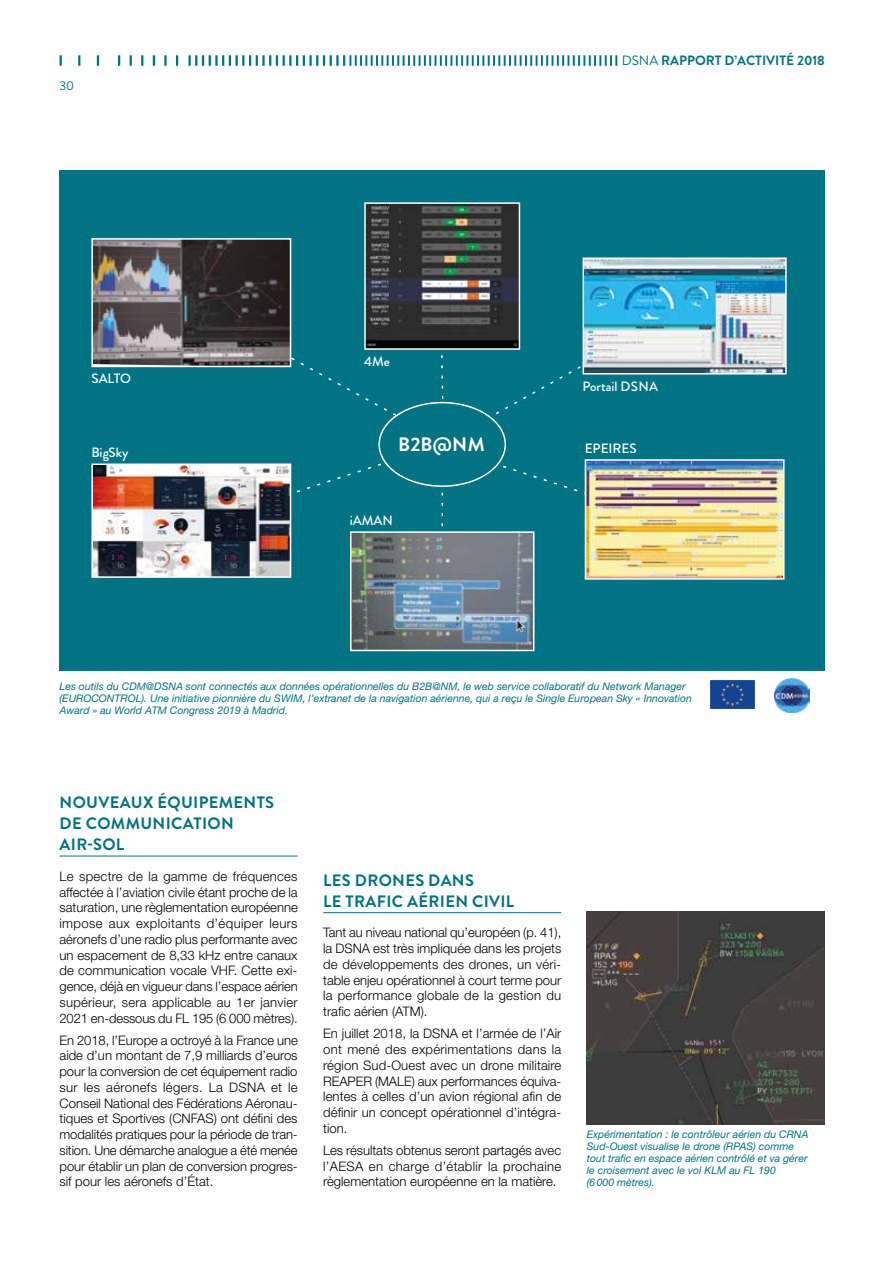
<style>
.page{position:relative;width:893px;height:1263px;background:#fff}
.page>*{position:absolute;margin:0;border:0;box-sizing:border-box;transform-origin:0 0}
.t1{font:700 19.5px "Brandon Grotesque";color:#fff}
.t2{font:700 16.5px/21px "Brandon Grotesque";letter-spacing:.02em;color:#007484}
.t3{font:500 13.5px "Brandon Grotesque";color:#fff}
.t4{font:700 13.5px "Brandon Grotesque";color:#007484}
.t5{font:300 13.2px/15.8px "Helvetica Neue LT Std";color:#000;text-align:justify}
.t6{font:12.75px "Brandon Grotesque";color:#007484}
.t7{font:italic 10.5px/12px "Helvetica Neue LT Std";color:#007484}
.s1{font-weight:400}
</style>
<div class="page">
<svg style="left:118px;top:55px;width:2px;height:11px"></svg>
<svg style="left:97px;top:55px;width:2px;height:11px"></svg>
<svg style="left:78px;top:55px;width:2px;height:11px"></svg>
<svg style="left:60px;top:55px;width:2px;height:11px"></svg>
<svg style="left:164px;top:55px;width:3px;height:11px"></svg>
<svg style="left:176px;top:55px;width:2px;height:11px"></svg>
<svg style="left:153px;top:55px;width:2px;height:11px"></svg>
<svg style="left:141px;top:55px;width:2px;height:11px"></svg>
<svg style="left:130px;top:55px;width:2px;height:11px"></svg>
<svg style="left:188px;top:55px;width:429px;height:11px"></svg>
<hr style="left:60px;top:856px;width:238px;height:1px;background:#007484">
<hr style="left:323px;top:912px;width:238px;height:1px;background:#007484">
<img style="left:587px;top:912px;width:238px;height:212px">
<div style="left:60px;top:170px;width:765px;height:500px;background:#007484"></div>
<img style="left:711px;top:680px;width:44px;height:28px">
<img style="left:774px;top:678px;width:35px;height:35px">
<img style="left:353px;top:608px;width:178px;height:40px">
<div style="left:350px;top:531px;width:184px;height:120px;border:2px solid #fff"></div>
<img style="left:367px;top:205px;width:150px;height:96px">
<div style="left:364px;top:202px;width:156px;height:148px;border:2px solid #fff"></div>
<svg style="left:183px;top:301px;width:508px;height:307px"></svg>
<img style="left:586px;top:260px;width:198px;height:111px">
<div style="left:583px;top:257px;width:204px;height:117px;border:2px solid #fff"></div>
<img style="left:588px;top:462px;width:193px;height:115px">
<div style="left:585px;top:459px;width:199px;height:121px;border:2px solid #fff"></div>
<img style="left:94px;top:466px;width:194px;height:109px">
<div style="left:91px;top:463px;width:200px;height:115px;border:2px solid #fff"></div>
<img style="left:94px;top:241px;width:194px;height:123px">
<div style="left:91px;top:238px;width:200px;height:129px;border:2px solid #fff"></div>
<div style="left:379px;top:403px;width:126px;height:83px;background:#007484;border-radius:50%"></div>
<div style="left:378px;top:402px;width:128px;height:85px;border:2px solid #fff;border-radius:50%"></div>
<p class="t6" style="left:60px;top:77px;width:16px">30</p>
<p class="t3" style="left:91px;top:369px;width:41px">SALTO</p>
<p class="t3" style="left:91px;top:443px;width:38px">BigSky</p>
<p class="t4" style="left:622px;top:51px;width:205px"><span class="s1">DSNA</span> RAPPORT D’ACTIVITÉ 2018</p>
<p class="t3" style="left:364px;top:352px;width:27px">4Me</p>
<h1 class="t1" style="left:398px;top:431px;width:88px">B2B@NM</h1>
<p class="t3" style="left:350px;top:511px;width:45px">iAMAN</p>
<p class="t3" style="left:583px;top:377px;width:77px">Portail DSNA</p>
<p class="t3" style="left:585px;top:439px;width:54px">EPEIRES</p>
<p class="t7" style="left:60px;top:680px;width:634px">Les outils du CDM@DSNA sont connectés aux données opérationnelles du B2B@NM, le web service collaboratif du Network Manager (EUROCONTROL). Une initiative pionnière du SWIM, l’extranet de la navigation aérienne, qui a reçu le Single European Sky « Innovation<br>Award » au World ATM Congress 2019 à Madrid.</p>
<p class="t2" style="left:60px;top:792px;width:216px">NOUVEAUX ÉQUIPEMENTS<br>DE COMMUNICATION<br>AIR-SOL</p>
<p class="t5" style="left:60px;top:868px;width:240px">Le spectre de la gamme de fréquences affectée à l’aviation civile étant proche de la saturation, une règlementation européenne impose aux exploitants d’équiper leurs aéronefs d’une radio plus performante avec un espacement de 8,33 kHz entre canaux de communication vocale VHF. Cette exi&shy;gence, déjà en vigueur dans l’espace aérien supérieur, sera applicable au 1er janvier 2021 en-dessous du FL 195 (6 000 mètres).</p>
<p class="t5" style="left:60px;top:1032px;width:240px">En 2018, l’Europe a octroyé à la France une aide d’un montant de 7,9 milliards d’euros pour la conversion de cet équipement radio sur les aéronefs légers. La DSNA et le Conseil National des Fédérations Aéronau&shy;tiques et Sportives (CNFAS) ont défini des modalités pratiques pour la période de tran&shy;sition. Une démarche analogue a été menée pour établir un plan de conversion progres&shy;sif pour les aéronefs d’État.</p>
<p class="t2" style="left:323px;top:870px;width:193px">LES DRONES DANS<br>LE TRAFIC AÉRIEN CIVIL</p>
<p class="t5" style="left:323px;top:924px;width:240px">Tant au niveau national qu’européen (p. 41), la DSNA est très impliquée dans les projets de développements des drones, un véri&shy;table enjeu opérationnel à court terme pour la performance globale de la gestion du trafic aérien (ATM).</p>
<p class="t5" style="left:323px;top:1025px;width:240px">En juillet 2018, la DSNA et l’armée de l’Air ont mené des expérimentations dans la région Sud-Ouest avec un drone militaire REAPER (MALE) aux performances équiva&shy;lentes à celles d’un avion régional afin de définir un concept opérationnel d’intégra&shy;tion.</p>
<p class="t5" style="left:323px;top:1142px;width:240px">Les résultats obtenus seront partagés avec l’AESA en charge d’établir la prochaine règlementation européenne en la matière.</p>
<p class="t7" style="left:587px;top:1128px;width:223px">Expérimentation : le contrôleur aérien du CRNA Sud-Ouest visualise le drone (RPAS) comme tout trafic en espace aérien contrôlé et va gérer le croisement avec le vol KLM au FL 190<br>(6000 mètres).</p>
</div>
